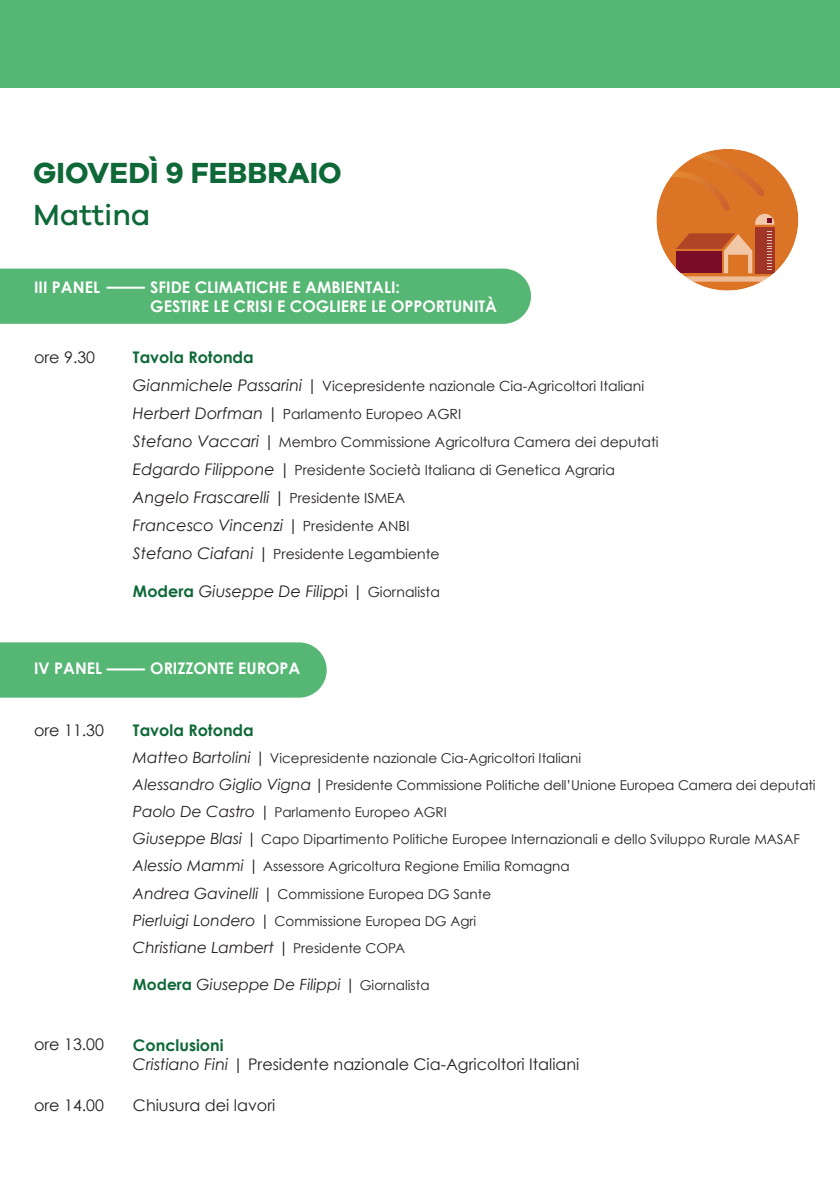
<style>
.page{position:relative;width:840px;height:1191px;background:#fff}
.page>*{position:absolute;margin:0;border:0;box-sizing:border-box;transform-origin:0 0}
.t1{font:700 30px "Galano Grotesque";color:#0e6837}
.t2{font:500 30px "Galano Grotesque";color:#0e6837}
.t3{font:16px/19.2px "Century Gothic";color:#241f1f}
.t4{font:italic 16px/28px "Century Gothic";color:#241f1f}
.t5{font:700 16px/19.2px "Century Gothic";color:#fff}
.t6{font:700 16px "Century Gothic";color:#0e6837}
.t7{font:italic 15.4px "Century Gothic";color:#241f1f}
.t8{font:14px/28px "Century Gothic";color:#241f1f}
.t9{font:13.6px/27px "Century Gothic";color:#241f1f}
.s1{font-style:italic;font-size:16px}
.s2{font-size:16px}
.s3{font-style:normal}
.s4{font-style:normal;font-size:14px}
.s5{font-weight:700;font-style:normal;color:#0e6837}
.s6{font-style:italic;font-size:15.4px}
.s7{font-size:15.4px}
.s8{font-style:normal;font-size:13.6px}
.s9{font-weight:700;color:#0e6837}
.s10{font-style:italic}
</style>
<div class="page">
<div style="left:0;top:0;width:839px;height:87px;background:#56b674"></div>
<div style="left:0;top:268px;width:530px;height:56px;background:#56b674"></div>
<div style="left:656px;top:149px;width:141px;height:142px;background:#dc7425;border-radius:50%"></div>
<div style="left:754px;top:227px;width:20px;height:46px;background:#a13526"></div>
<svg style="left:670px;top:149px;width:104px;height:76px"></svg>
<svg style="left:662px;top:231px;width:135px;height:51px"></svg>
<hr style="left:106px;top:287px;width:39px;height:2px;background:#fff">
<div style="left:0;top:642px;width:326px;height:55px;background:#56b674"></div>
<hr style="left:106px;top:668px;width:39px;height:2px;background:#fff">
<h1 class="t1" style="left:33px;top:154px;width:310px">GIOVEDÌ 9 FEBBRAIO</h1>
<h1 class="t2" style="left:33px;top:197px;width:119px">Mattina</h1>
<p class="t5" style="left:34px;top:277px;width:67px">III PANEL</p>
<p class="t5" style="left:150px;top:277px;width:348px">SFIDE CLIMATICHE E AMBIENTALI:<br>GESTIRE LE CRISI E COGLIERE LE OPPORTUNITÀ</p>
<p class="t3" style="left:34px;top:347px;width:63px">ore 9.30</p>
<p class="t6" style="left:133px;top:346px;width:122px">Tavola Rotonda</p>
<p class="t8" style="left:133px;top:371px;width:527px"><span class="s1">Gianmichele Passarini</span> <span class="s2">|</span> Vicepresidente nazionale Cia-Agricoltori Italiani <span class="s1">Herbert Dorfman</span> <span class="s2">|</span> Parlamento Europeo AGRI<br><span class="s1">Stefano Vaccari</span> <span class="s2">|</span> Membro Commissione Agricoltura Camera dei deputati <span class="s1">Edgardo Filippone</span> <span class="s2">|</span> Presidente Società Italiana di Genetica Agraria</p>
<p class="t4" style="left:133px;top:482px;width:278px">Angelo Frascarelli <span class="s3">|</span> <span class="s4">Presidente ISMEA<br></span>Francesco Vincenzi <span class="s3">|</span> <span class="s4">Presidente ANBI</span></p>
<p class="t8" style="left:133px;top:539px;width:308px"><span class="s1">Stefano Ciafani</span> <span class="s2">|</span> Presidente Legambiente</p>
<p class="t4" style="left:133px;top:577px;width:308px"><span class="s5">Modera</span> Giuseppe De Filipp<span class="s3">i |</span> <span class="s4">Giornalista</span></p>
<p class="t5" style="left:34px;top:658px;width:70px">IV PANEL</p>
<p class="t5" style="left:150px;top:658px;width:152px">ORIZZONTE EUROPA</p>
<p class="t3" style="left:34px;top:720px;width:71px">ore 11.30</p>
<p class="t6" style="left:133px;top:720px;width:122px">Tavola Rotonda</p>
<p class="t9" style="left:133px;top:744px;width:683px"><span class="s6">Matteo Bartolini</span> <span class="s7">|</span> Vicepresidente nazionale Cia-Agricoltori Italiani<br><span class="s6">Alessandro Giglio Vigna</span> <span class="s7">|</span> Presidente Commissione Politiche dell’Unione Europea Camera dei deputati <span class="s6">Paolo De Castro</span> <span class="s7">|</span> Parlamento Europeo AGRI<br><span class="s6">Giuseppe Blasi</span> <span class="s7">|</span> Capo Dipartimento Politiche Europee Internazionali e dello Sviluppo Rurale MASAF <span class="s6">Alessio Mammi</span> <span class="s7">|</span> Assessore Agricoltura Regione Emilia Romagna<br><span class="s6">Andrea Gavinelli</span> <span class="s7">|</span> Commissione Europea DG Sante<br><span class="s6">Pierluigi Londero</span> <span class="s7">|</span> Commissione Europea DG Agri</p>
<p class="t7" style="left:133px;top:937px;width:273px">Christiane Lambert <span class="s3">|</span> <span class="s8">Presidente COPA</span></p>
<p class="t7" style="left:133px;top:974px;width:298px"><span class="s5">Modera</span> Giuseppe De Filippi <span class="s3">|</span> <span class="s8">Giornalista</span></p>
<p class="t3" style="left:34px;top:1034px;width:71px">ore 13.00</p>
<p class="t3" style="left:133px;top:1034px;width:447px"><span class="s9">Conclusioni<br></span><span class="s10">Cristiano Fini</span> | Presidente nazionale Cia-Agricoltori Italiani</p>
<p class="t3" style="left:34px;top:1095px;width:71px">ore 14.00</p>
<p class="t3" style="left:133px;top:1095px;width:144px">Chiusura dei lavori</p>
</div>
